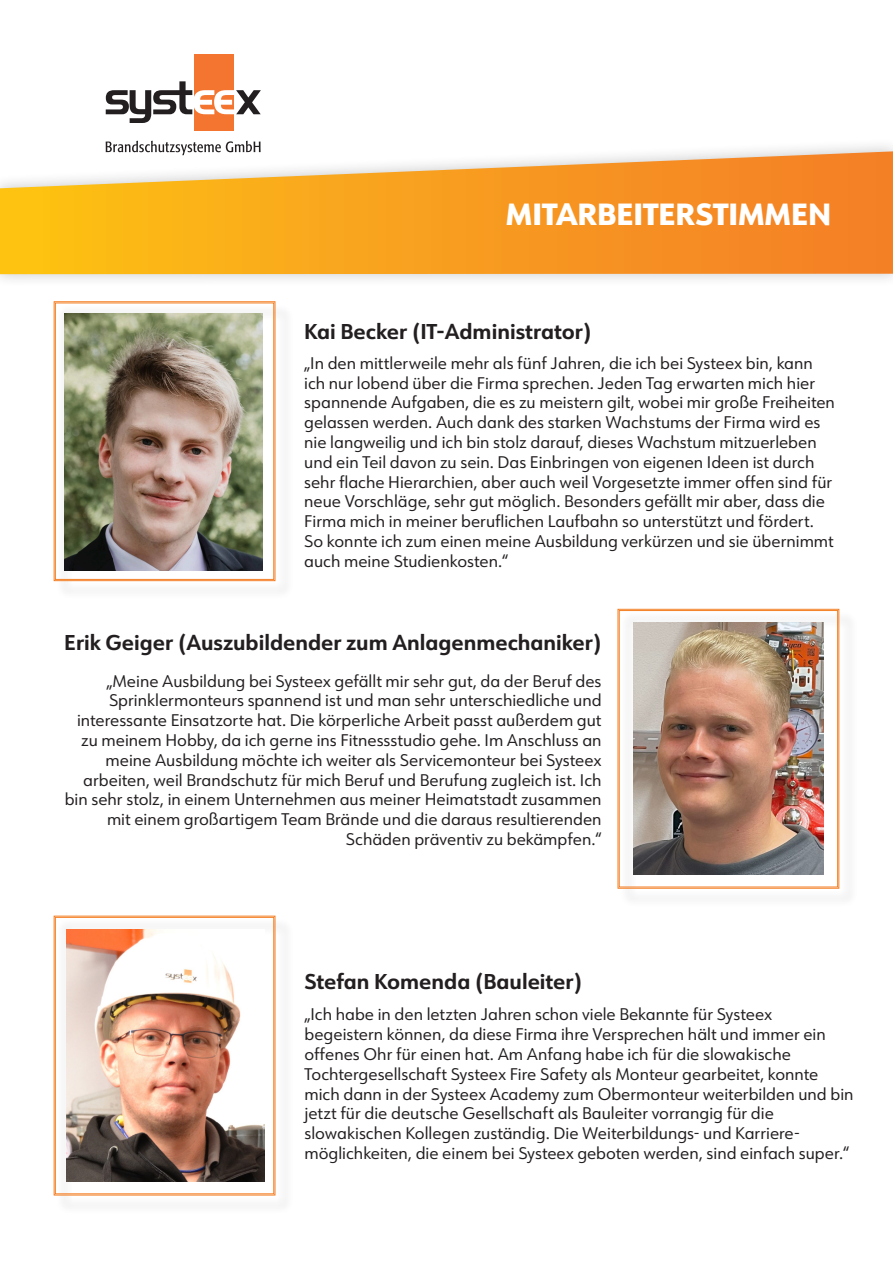
<style>
.page{position:relative;width:893px;height:1263px;background:#fff}
.page>*{position:absolute;margin:0;border:0;box-sizing:border-box;transform-origin:0 0}
.t1{font:800 30px "URW Form";color:#fff}
.t2{font:700 21px "URW Form";color:#231f20}
.t3{font:16.5px/19.8px "URW Form";color:#231f20}
</style>
<div class="page">
<div style="left:0;top:138px;width:893px;height:150px;background:#231f20;opacity:.25"></div>
<svg style="left:0;top:151px;width:893px;height:123px;background:#f8aa3e"></svg>
<div style="left:194px;top:54px;width:40px;height:76px;background:#f37530"></div>
<svg style="left:106px;top:141px;width:155px;height:14px"></svg>
<svg style="left:106px;top:81px;width:155px;height:42px"></svg>
<div style="left:56px;top:304px;width:238px;height:295px;background:#231f20;opacity:.75"></div>
<svg style="left:54px;top:301px;width:221px;height:280px"></svg>
<div style="left:55px;top:303px;width:219px;height:276px;border:1px solid #f48026"></div>
<img style="left:65px;top:313px;width:197px;height:258px">
<div style="left:620px;top:611px;width:238px;height:296px;background:#231f20;opacity:.75"></div>
<svg style="left:618px;top:609px;width:221px;height:279px"></svg>
<div style="left:619px;top:610px;width:219px;height:277px;border:1px solid #f48026"></div>
<div style="left:56px;top:918px;width:238px;height:296px;background:#231f20;opacity:.75"></div>
<svg style="left:54px;top:916px;width:221px;height:279px"></svg>
<div style="left:55px;top:917px;width:219px;height:277px;border:1px solid #f48026"></div>
<img style="left:633px;top:623px;width:190px;height:252px">
<img style="left:66px;top:929px;width:198px;height:252px">
<h1 class="t1" style="left:506px;top:193px;width:327px">MITARBEITERSTIMMEN</h1>
<p class="t2" style="left:304px;top:317px;width:289px">Kai Becker (IT-Administrator)</p>
<p class="t3" style="left:304px;top:352px;width:532px">„In den mittlerweile mehr als fünf Jahren, die ich bei Systeex bin, kann ich nur lobend über die Firma sprechen. Jeden Tag erwarten mich hier spannende Aufgaben, die es zu meistern gilt, wobei mir große Freiheiten gelassen werden. Auch dank des starken Wachstums der Firma wird es nie langweilig und ich bin stolz darauf, dieses Wachstum mitzuerleben und ein Teil davon zu sein. Das Einbringen von eigenen Ideen ist durch sehr flache Hierarchien, aber auch weil Vorgesetzte immer offen sind für neue Vorschläge, sehr gut möglich. Besonders gefällt mir aber, dass die Firma mich in meiner beruflichen Laufbahn so unterstützt und fördert.<br>So konnte ich zum einen meine Ausbildung verkürzen und sie übernimmt auch meine Studienkosten.“</p>
<p class="t2" style="left:64px;top:628px;width:539px">Erik Geiger (Auszubildender zum Anlagenmechaniker)</p>
<p class="t3" style="left:65px;top:670px;width:538px;text-align:right">„Meine Ausbildung bei Systeex gefällt mir sehr gut, da der Beruf des Sprinklermonteurs spannend ist und man sehr unterschiedliche und interessante Einsatzorte hat. Die körperliche Arbeit passt außerdem gut zu meinem Hobby, da ich gerne ins Fitnessstudio gehe. Im Anschluss an meine Ausbildung möchte ich weiter als Servicemonteur bei Systeex arbeiten, weil Brandschutz für mich Beruf und Berufung zugleich ist. Ich bin sehr stolz, in einem Unternehmen aus meiner Heimatstadt zusammen mit einem großartigem Team Brände und die daraus resultierenden Schäden präventiv zu bekämpfen.“</p>
<p class="t2" style="left:304px;top:967px;width:279px">Stefan Komenda (Bauleiter)</p>
<p class="t3" style="left:304px;top:1004px;width:551px">„Ich habe in den letzten Jahren schon viele Bekannte für Systeex begeistern können, da diese Firma ihre Versprechen hält und immer ein offenes Ohr für einen hat. Am Anfang habe ich für die slowakische Tochtergesellschaft Systeex Fire Safety als Monteur gearbeitet, konnte mich dann in der Systeex Academy zum Obermonteur weiterbilden und bin jetzt für die deutsche Gesellschaft als Bauleiter vorrangig für die slowakischen Kollegen zuständig. Die Weiterbildungs- und Karriere&shy;möglichkeiten, die einem bei Systeex geboten werden, sind einfach super.“</p>
</div>
